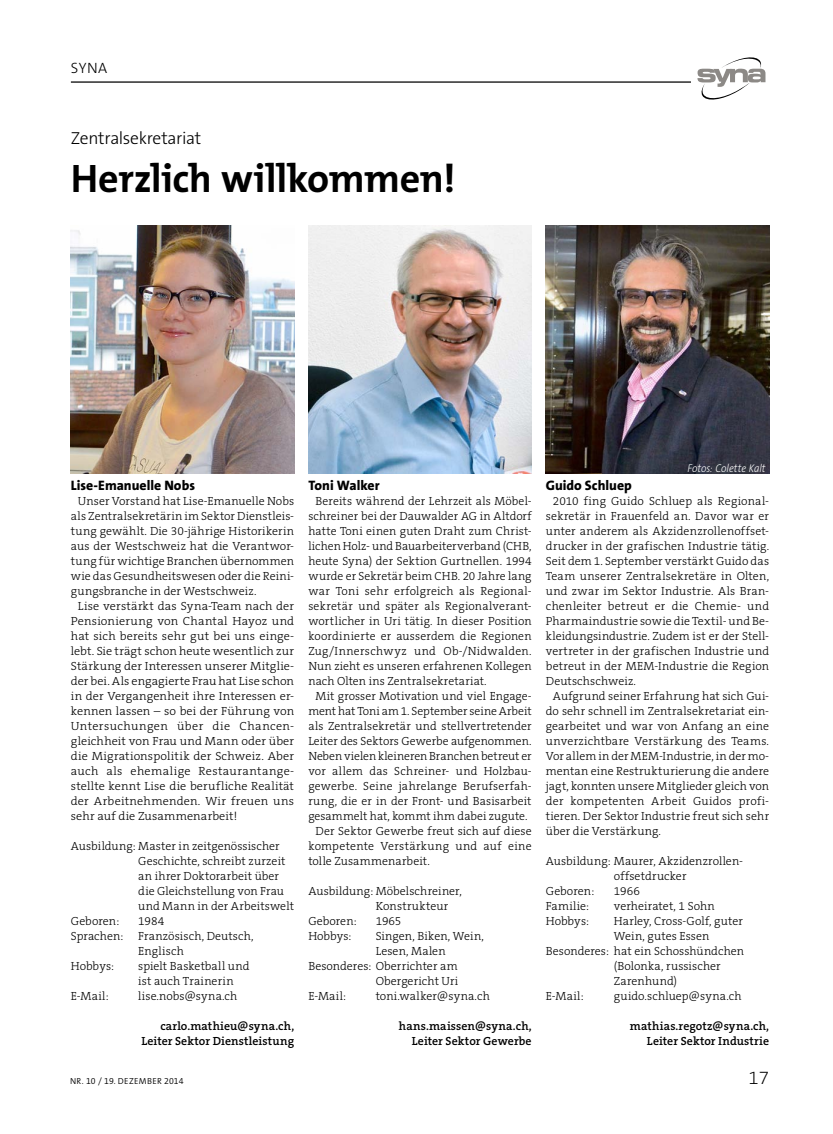
<style>
.page{position:relative;width:833px;height:1134px;background:#fff}
.page>*{position:absolute;margin:0;border:0;box-sizing:border-box;transform-origin:0 0}
.t1{font:700 40px "The Mix B W7";letter-spacing:-.01em;color:#000}
.t2{font:200 18.75px "The Sans B W2";color:#000}
.t3{font:300 17.5px "The Sans B W3";letter-spacing:-.02em;color:#000}
.t4{font:300 15px "The Sans B W3";color:#000}
.t5{font:800 13.75px "The Sans B W8";color:#000}
.t6{font:300 11.88px/15px "The Serif B W3";letter-spacing:.01em;color:#000}
.t7{font:600 11.88px/15px "The Serif B W6";letter-spacing:.01em;color:#000;text-align:right}
.t8{font:300 11.88px "The Serif B W3";letter-spacing:.035em;color:#000}
.t9{font:300 11.88px "The Serif B W3";letter-spacing:.03em;color:#000}
.t10{font:italic 300 11.25px "The Sans B W3";color:#fff;scale:.9 1}
.t11{font:300 8.75px "The Sans B W4";letter-spacing:.035em;color:#000}
</style>
<div class="page">
<svg style="left:697px;top:57px;width:68px;height:43px"></svg>
<hr style="left:71px;top:81px;width:620px;height:2px;background:#000">
<img style="left:71px;top:226px;width:223px;height:248px">
<img style="left:308px;top:226px;width:223px;height:248px">
<img style="left:546px;top:226px;width:223px;height:248px">
<p class="t4" style="left:71px;top:58px;width:38px">SYNA</p>
<h3 class="t3" style="left:71px;top:127px;width:132px">Zentralsekretariat</h3>
<h1 class="t1" style="left:71px;top:153px;width:386px">Herzlich willkommen!</h1>
<p class="t5" style="left:71px;top:477px;width:126px">Lise-Emanuelle Nobs</p>
<p class="t6" style="left:78px;top:494px;width:218px">Unser Vorstand hat Lise-Emanuelle Nobs</p>
<p class="t6" style="left:71px;top:509px;width:225px">als Zentralsekretärin im Sektor Dienstleis-</p>
<p class="t6" style="left:71px;top:524px;width:225px">tung gewählt. Die 30-jährige Historikerin</p>
<p class="t6" style="left:71px;top:539px;width:225px">aus der Westschweiz hat die Verantwor-</p>
<p class="t6" style="left:71px;top:554px;width:225px">tung für wichtige Branchen übernommen</p>
<p class="t6" style="left:71px;top:569px;width:225px">wie das Gesundheitswesen oder die Reini-</p>
<p class="t6" style="left:71px;top:584px;width:187px">gungsbranche in der Westschweiz.</p>
<p class="t6" style="left:78px;top:599px;width:218px">Lise verstärkt das Syna-Team nach der</p>
<p class="t6" style="left:71px;top:614px;width:225px">Pensionierung von Chantal Hayoz und</p>
<p class="t6" style="left:71px;top:629px;width:225px">hat sich bereits sehr gut bei uns einge-</p>
<p class="t6" style="left:71px;top:644px;width:225px">lebt. Sie trägt schon heute wesentlich zur</p>
<p class="t6" style="left:71px;top:659px;width:225px">Stärkung der Interessen unserer Mitglie-</p>
<p class="t6" style="left:71px;top:674px;width:225px">der bei. Als engagierte Frau hat Lise schon</p>
<p class="t6" style="left:71px;top:689px;width:225px">in der Vergangenheit ihre Interessen er-</p>
<p class="t6" style="left:71px;top:704px;width:225px">kennen lassen – so bei der Führung von</p>
<p class="t8" style="left:71px;top:719px;width:225px">Untersuchungen über die Chancen-</p>
<p class="t6" style="left:71px;top:734px;width:225px">gleichheit von Frau und Mann oder über</p>
<p class="t6" style="left:71px;top:749px;width:225px">die Migrationspolitik der Schweiz. Aber</p>
<p class="t6" style="left:71px;top:764px;width:225px">auch als ehemalige Restaurantange-</p>
<p class="t6" style="left:71px;top:779px;width:225px">stellte kennt Lise die berufliche Realität</p>
<p class="t6" style="left:71px;top:794px;width:225px">der Arbeitnehmenden. Wir freuen uns</p>
<p class="t6" style="left:71px;top:809px;width:168px">sehr auf die Zusammenarbeit!</p>
<p class="t6" style="left:71px;top:839px;width:210px">Ausbildung: Master in zeitgenössischer</p>
<p class="t6" style="left:138px;top:854px;width:149px">Geschichte, schreibt zurzeit</p>
<p class="t6" style="left:138px;top:869px;width:142px">an ihrer Doktorarbeit über</p>
<p class="t6" style="left:138px;top:884px;width:147px">die Gleichstellung von Frau</p>
<p class="t6" style="left:138px;top:899px;width:157px">und Mann in der Arbeitswelt</p>
<p class="t6" style="left:71px;top:914px;width:50px">Geboren:</p>
<p class="t6" style="left:138px;top:914px;width:27px">1984</p>
<p class="t6" style="left:71px;top:929px;width:184px">Sprachen: Französisch, Deutsch,</p>
<p class="t6" style="left:138px;top:944px;width:47px">Englisch</p>
<p class="t6" style="left:71px;top:959px;width:45px">Hobbys:</p>
<p class="t6" style="left:138px;top:959px;width:113px">spielt Basketball und ist auch Trainerin</p>
<p class="t6" style="left:71px;top:989px;width:39px">E-Mail:</p>
<p class="t6" style="left:138px;top:989px;width:101px">lise.nobs@syna.ch</p>
<p class="t7" style="left:141px;top:1019px;width:154px">carlo.mathieu@syna.ch,<br>Leiter Sektor Dienstleistung</p>
<p class="t5" style="left:308px;top:477px;width:73px">Toni Walker</p>
<p class="t6" style="left:315px;top:494px;width:218px">Bereits während der Lehrzeit als Möbel-</p>
<p class="t6" style="left:308px;top:509px;width:225px">schreiner bei der Dauwalder AG in Altdorf</p>
<p class="t6" style="left:308px;top:524px;width:225px">hatte Toni einen guten Draht zum Christ-</p>
<p class="t6" style="left:308px;top:539px;width:225px">lichen Holz- und Bauarbeiterverband (CHB,</p>
<p class="t6" style="left:308px;top:554px;width:225px">heute Syna) der Sektion Gurtnellen. 1994</p>
<p class="t6" style="left:308px;top:569px;width:225px">wurde er Sekretär beim CHB. 20 Jahre lang</p>
<p class="t6" style="left:308px;top:584px;width:225px">war Toni sehr erfolgreich als Regional-</p>
<p class="t6" style="left:308px;top:599px;width:225px">sekretär und später als Regionalverant-</p>
<p class="t6" style="left:308px;top:614px;width:225px">wortlicher in Uri tätig. In dieser Position</p>
<p class="t6" style="left:308px;top:629px;width:225px">koordinierte er ausserdem die Regionen</p>
<p class="t6" style="left:308px;top:644px;width:225px">Zug/Innerschwyz und Ob-/Nidwalden.</p>
<p class="t6" style="left:308px;top:659px;width:225px">Nun zieht es unseren erfahrenen Kollegen</p>
<p class="t6" style="left:308px;top:674px;width:180px">nach Olten ins Zentralsekretariat.</p>
<p class="t6" style="left:315px;top:689px;width:218px">Mit grosser Motivation und viel Engage-</p>
<p class="t6" style="left:308px;top:704px;width:225px">ment hat Toni am 1. September seine Arbeit</p>
<p class="t6" style="left:308px;top:719px;width:225px">als Zentralsekretär und stellvertretender</p>
<p class="t6" style="left:308px;top:734px;width:225px">Leiter des Sektors Gewerbe aufgenommen.</p>
<p class="t6" style="left:308px;top:749px;width:225px">Neben vielen kleineren Branchen betreut er</p>
<p class="t6" style="left:308px;top:764px;width:225px">vor allem das Schreiner- und Holzbau-</p>
<p class="t6" style="left:308px;top:779px;width:225px">gewerbe. Seine jahrelange Berufserfah-</p>
<p class="t6" style="left:308px;top:794px;width:225px">rung, die er in der Front- und Basisarbeit</p>
<p class="t6" style="left:308px;top:809px;width:220px">gesammelt hat, kommt ihm dabei zugute.</p>
<p class="t6" style="left:315px;top:824px;width:218px">Der Sektor Gewerbe freut sich auf diese</p>
<p class="t6" style="left:308px;top:839px;width:225px">kompetente Verstärkung und auf eine</p>
<p class="t6" style="left:308px;top:854px;width:123px">tolle Zusammenarbeit.</p>
<p class="t6" style="left:308px;top:884px;width:155px">Ausbildung: Möbelschreiner,</p>
<p class="t6" style="left:376px;top:899px;width:74px">Konstrukteur</p>
<p class="t6" style="left:308px;top:914px;width:50px">Geboren:</p>
<p class="t6" style="left:376px;top:914px;width:27px">1965</p>
<p class="t6" style="left:308px;top:929px;width:45px">Hobbys:</p>
<p class="t6" style="left:376px;top:929px;width:110px">Singen, Biken, Wein,</p>
<p class="t6" style="left:376px;top:944px;width:71px">Lesen, Malen</p>
<p class="t6" style="left:308px;top:959px;width:151px">Besonderes: Oberrichter am</p>
<p class="t6" style="left:376px;top:974px;width:84px">Obergericht Uri</p>
<p class="t6" style="left:308px;top:989px;width:39px">E-Mail:</p>
<p class="t6" style="left:376px;top:989px;width:116px">toni.walker@syna.ch</p>
<p class="t7" style="left:399px;top:1019px;width:134px">hans.maissen@syna.ch,<br>Leiter Sektor Gewerbe</p>
<p class="t10" style="left:687px;top:461px;width:88px">Fotos: Colette Kalt</p>
<p class="t5" style="left:546px;top:477px;width:87px">Guido Schluep</p>
<p class="t6" style="left:553px;top:494px;width:218px">2010 fing Guido Schluep als Regional-</p>
<p class="t6" style="left:546px;top:509px;width:225px">sekretär in Frauenfeld an. Davor war er</p>
<p class="t6" style="left:546px;top:524px;width:225px">unter anderem als Akzidenzrollenoffset-</p>
<p class="t6" style="left:546px;top:539px;width:225px">drucker in der grafischen Industrie tätig.</p>
<p class="t6" style="left:546px;top:554px;width:225px">Seit dem 1. September verstärkt Guido das</p>
<p class="t6" style="left:546px;top:569px;width:225px">Team unserer Zentralsekretäre in Olten,</p>
<p class="t6" style="left:546px;top:584px;width:225px">und zwar im Sektor Industrie. Als Bran-</p>
<p class="t6" style="left:546px;top:599px;width:225px">chenleiter betreut er die Chemie- und</p>
<p class="t6" style="left:546px;top:614px;width:225px">Pharmaindustrie sowie die Textil- und Be-</p>
<p class="t6" style="left:546px;top:629px;width:225px">kleidungsindustrie. Zudem ist er der Stell-</p>
<p class="t6" style="left:546px;top:644px;width:225px">vertreter in der grafischen Industrie und</p>
<p class="t6" style="left:546px;top:659px;width:225px">betreut in der MEM-Industrie die Region</p>
<p class="t6" style="left:546px;top:674px;width:92px">Deutschschweiz.</p>
<p class="t6" style="left:553px;top:689px;width:218px">Aufgrund seiner Erfahrung hat sich Gui-</p>
<p class="t6" style="left:546px;top:704px;width:225px">do sehr schnell im Zentralsekretariat ein-</p>
<p class="t6" style="left:546px;top:719px;width:225px">gearbeitet und war von Anfang an eine</p>
<p class="t6" style="left:546px;top:734px;width:225px">unverzichtbare Verstärkung des Teams.</p>
<p class="t6" style="left:546px;top:749px;width:225px">Vor allem in der MEM-Industrie, in der mo-</p>
<p class="t6" style="left:546px;top:764px;width:225px">mentan eine Restrukturierung die andere</p>
<p class="t6" style="left:546px;top:779px;width:225px">jagt, konnten unsere Mitglieder gleich von</p>
<p class="t6" style="left:546px;top:794px;width:225px">der kompetenten Arbeit Guidos profi-</p>
<p class="t6" style="left:546px;top:809px;width:225px">tieren. Der Sektor Industrie freut sich sehr</p>
<p class="t6" style="left:546px;top:824px;width:117px">über die Verstärkung.</p>
<p class="t6" style="left:546px;top:854px;width:199px">Ausbildung: Maurer, Akzidenzrollen-</p>
<p class="t6" style="left:614px;top:869px;width:74px">offsetdrucker</p>
<p class="t6" style="left:546px;top:884px;width:50px">Geboren:</p>
<p class="t6" style="left:614px;top:884px;width:27px">1966</p>
<p class="t9" style="left:546px;top:898px;width:45px">Familie:</p>
<p class="t6" style="left:614px;top:899px;width:102px">verheiratet, 1 Sohn</p>
<p class="t6" style="left:546px;top:914px;width:45px">Hobbys:</p>
<p class="t6" style="left:614px;top:914px;width:130px">Harley, Cross-Golf, guter</p>
<p class="t6" style="left:614px;top:929px;width:97px">Wein, gutes Essen</p>
<p class="t6" style="left:546px;top:944px;width:200px">Besonderes: hat ein Schosshündchen</p>
<p class="t6" style="left:614px;top:959px;width:108px">(Bolonka, russischer</p>
<p class="t6" style="left:614px;top:974px;width:65px">Zarenhund)</p>
<p class="t6" style="left:546px;top:989px;width:39px">E-Mail:</p>
<p class="t6" style="left:614px;top:989px;width:129px">guido.schluep@syna.ch</p>
<p class="t7" style="left:630px;top:1019px;width:141px">mathias.regotz@syna.ch,<br>Leiter Sektor Industrie</p>
<p class="t11" style="left:70px;top:1076px;width:115px">NR. 10 / 19. DEZEMBER 2014</p>
<h2 class="t2" style="left:748px;top:1066px;width:22px">17</h2>
</div>
